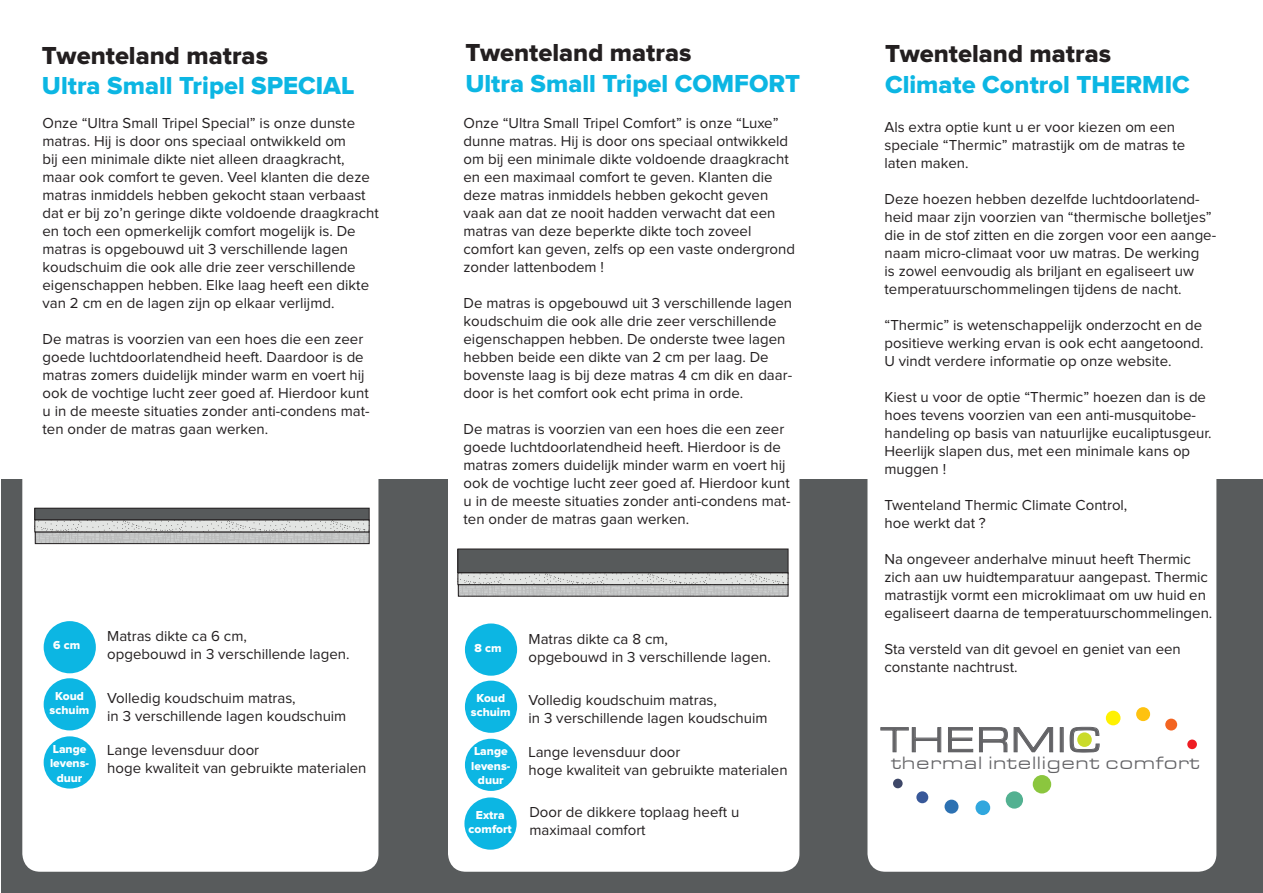
<style>
.page{position:relative;width:1263px;height:893px;background:#fff}
.page>*{position:absolute;margin:0;border:0;box-sizing:border-box;transform-origin:0 0}
.t1{font:36.3px "Eurostile Extended";letter-spacing:.025em;color:#636366}
.t2{font:25.5px "Proxima Nova Extrabld";color:#0cb6e3}
.t3{font:25.5px "Proxima Nova Extrabld";color:#231f20}
.t4{font:18.45px "Eurostile Extended";letter-spacing:.035em;color:#636366}
.t5{font:15px/18px "Proxima Nova";color:#231f20}
.t6{font:12px "Proxima Nova Extrabld";color:#fff}
</style>
<div class="page">
<div style="left:1px;top:480px;width:1262px;height:413px;background:#585b5c"></div>
<div style="left:867px;top:214px;width:349px;height:658px;background:#fff;border-radius:18px"></div>
<div style="left:22px;top:183px;width:356px;height:689px;background:#fff;border-radius:18px"></div>
<div style="left:448px;top:277px;width:351px;height:595px;background:#fff;border-radius:18px"></div>
<div style="left:44px;top:621px;width:52px;height:52px;background:#0cb6e3;border-radius:50%"></div>
<div style="left:44px;top:678px;width:52px;height:52px;background:#0cb6e3;border-radius:50%"></div>
<div style="left:44px;top:736px;width:52px;height:52px;background:#0cb6e3;border-radius:50%"></div>
<div style="left:465px;top:623px;width:52px;height:53px;background:#0cb6e3;border-radius:50%"></div>
<div style="left:465px;top:681px;width:52px;height:52px;background:#0cb6e3;border-radius:50%"></div>
<div style="left:465px;top:739px;width:52px;height:52px;background:#0cb6e3;border-radius:50%"></div>
<div style="left:464px;top:797px;width:53px;height:53px;background:#0cb6e3;border-radius:50%"></div>
<div style="left:35px;top:508px;width:334px;height:12px;background:#575a5b"></div>
<div style="left:35px;top:508px;width:334px;height:12px;border:1px solid #231f20"></div>
<div style="left:35px;top:532px;width:334px;height:12px;background:#bfbfbf"></div>
<svg style="left:35px;top:520px;width:334px;height:12px;background:#cbcdcb"></svg>
<div style="left:458px;top:549px;width:330px;height:24px;background:#575a5b"></div>
<div style="left:458px;top:549px;width:330px;height:24px;border:1px solid #231f20"></div>
<div style="left:458px;top:585px;width:330px;height:11px;background:#bfbfbf"></div>
<svg style="left:458px;top:573px;width:330px;height:12px;background:#c9cac9"></svg>
<div style="left:1006px;top:791px;width:17px;height:18px;background:#53b191;border-radius:50%"></div>
<div style="left:975px;top:800px;width:15px;height:15px;background:#30a7de;border-radius:50%"></div>
<div style="left:944px;top:799px;width:14px;height:15px;background:#2c71b2;border-radius:50%"></div>
<div style="left:916px;top:791px;width:12px;height:12px;background:#385899;border-radius:50%"></div>
<div style="left:893px;top:779px;width:10px;height:9px;background:#3e4768;border-radius:50%"></div>
<div style="left:1106px;top:711px;width:14px;height:14px;background:#fff101;border-radius:50%"></div>
<div style="left:1136px;top:707px;width:14px;height:14px;background:#fec210;border-radius:50%"></div>
<div style="left:1165px;top:719px;width:12px;height:11px;background:#f36421;border-radius:50%"></div>
<div style="left:1187px;top:739px;width:10px;height:10px;background:#ee1d23;border-radius:50%"></div>
<div style="left:1033px;top:775px;width:18px;height:19px;background:#8bc63e;border-radius:50%"></div>
<svg style="left:880px;top:727px;width:61px;height:25px"></svg>
<svg style="left:948px;top:727px;width:25px;height:25px"></svg>
<svg style="left:979px;top:727px;width:74px;height:26px"></svg>
<div style="left:1060px;top:727px;width:3px;height:25px;border:1px solid #636366"></div>
<svg style="left:1069px;top:727px;width:31px;height:26px"></svg>
<p class="t3" style="left:42px;top:43px;width:228px">Twenteland matras</p>
<p class="t2" style="left:42px;top:74px;width:314px">Ultra Small Tripel SPECIAL</p>
<p class="t5" style="left:43px;top:115px;width:338px">Onze “Ultra Small Tripel Special” is onze dunste matras. Hij is door ons speciaal ontwikkeld om<br>bij een minimale dikte niet alleen draagkracht, maar ook comfort te geven. Veel klanten die deze matras inmiddels hebben gekocht staan verbaast dat er bij zo’n geringe dikte voldoende draagkracht en toch een opmerkelijk comfort mogelijk is. De matras is opgebouwd uit 3 verschillende lagen koudschuim die ook alle drie zeer verschillende eigenschappen hebben. Elke laag heeft een dikte van 2 cm en de lagen zijn op elkaar verlijmd.</p>
<p class="t5" style="left:43px;top:331px;width:329px">De matras is voorzien van een hoes die een zeer goede luchtdoorlatendheid heeft. Daardoor is de matras zomers duidelijk minder warm en voert hij ook de vochtige lucht zeer goed af. Hierdoor kunt u in de meeste situaties zonder anti-condens mat&shy;ten onder de matras gaan werken.</p>
<p class="t6" style="left:53px;top:640px;width:28px">6 cm</p>
<p class="t6" style="left:55px;top:690px;width:30px">Koud</p>
<p class="t6" style="left:50px;top:704px;width:41px">schuim</p>
<p class="t6" style="left:53px;top:743px;width:35px">Lange</p>
<p class="t6" style="left:50px;top:758px;width:41px">levens-</p>
<p class="t6" style="left:57px;top:772px;width:27px">duur</p>
<p class="t5" style="left:107px;top:628px;width:141px">Matras dikte ca 6 cm,</p>
<p class="t5" style="left:107px;top:646px;width:244px">opgebouwd in 3 verschillende lagen.</p>
<p class="t5" style="left:107px;top:689px;width:190px">Volledig koudschuim matras,</p>
<p class="t5" style="left:107px;top:707px;width:241px">in 3 verschillende lagen koudschuim</p>
<p class="t5" style="left:107px;top:742px;width:153px">Lange levensduur door</p>
<p class="t5" style="left:107px;top:760px;width:261px">hoge kwaliteit van gebruikte materialen</p>
<p class="t3" style="left:465px;top:41px;width:228px">Twenteland matras</p>
<p class="t2" style="left:465px;top:72px;width:336px">Ultra Small Tripel COMFORT</p>
<p class="t5" style="left:463px;top:115px;width:333px">Onze “Ultra Small Tripel Comfort” is onze “Luxe” dunne matras. Hij is door ons speciaal ontwikkeld om bij een minimale dikte voldoende draagkracht en een maximaal comfort te geven. Klanten die deze matras inmiddels hebben gekocht geven vaak aan dat ze nooit hadden verwacht dat een matras van deze beperkte dikte toch zoveel comfort kan geven, zelfs op een vaste ondergrond zonder lattenbodem !</p>
<p class="t5" style="left:463px;top:295px;width:330px">De matras is opgebouwd uit 3 verschillende lagen koudschuim die ook alle drie zeer verschillende eigenschappen hebben. De onderste twee lagen hebben beide een dikte van 2 cm per laag. De bovenste laag is bij deze matras 4 cm dik en daar&shy;door is het comfort ook echt prima in orde.</p>
<p class="t5" style="left:463px;top:421px;width:329px">De matras is voorzien van een hoes die een zeer goede luchtdoorlatendheid heeft. Hierdoor is de matras zomers duidelijk minder warm en voert hij ook de vochtige lucht zeer goed af. Hierdoor kunt u in de meeste situaties zonder anti-condens mat&shy;ten onder de matras gaan werken.</p>
<p class="t6" style="left:474px;top:642px;width:28px">8 cm</p>
<p class="t6" style="left:476px;top:692px;width:30px">Koud</p>
<p class="t6" style="left:471px;top:707px;width:41px">schuim</p>
<p class="t6" style="left:474px;top:746px;width:35px">Lange</p>
<p class="t6" style="left:471px;top:760px;width:41px">levens-</p>
<p class="t6" style="left:478px;top:775px;width:27px">duur</p>
<p class="t6" style="left:476px;top:809px;width:30px">Extra</p>
<p class="t6" style="left:469px;top:824px;width:45px">comfort</p>
<p class="t5" style="left:528px;top:630px;width:141px">Matras dikte ca 8 cm,</p>
<p class="t5" style="left:528px;top:648px;width:244px">opgebouwd in 3 verschillende lagen.</p>
<p class="t5" style="left:528px;top:692px;width:190px">Volledig koudschuim matras,</p>
<p class="t5" style="left:528px;top:710px;width:241px">in 3 verschillende lagen koudschuim</p>
<p class="t5" style="left:528px;top:744px;width:153px">Lange levensduur door</p>
<p class="t5" style="left:528px;top:762px;width:261px">hoge kwaliteit van gebruikte materialen</p>
<p class="t5" style="left:529px;top:804px;width:211px">Door de dikkere toplaag heeft u</p>
<p class="t5" style="left:529px;top:822px;width:118px">maximaal comfort</p>
<p class="t3" style="left:885px;top:42px;width:228px">Twenteland matras</p>
<p class="t2" style="left:885px;top:73px;width:306px">Climate Control THERMIC</p>
<p class="t5" style="left:884px;top:118px;width:292px">Als extra optie kunt u er voor kiezen om een</p>
<p class="t5" style="left:884px;top:136px;width:302px">speciale “Thermic” matrastijk om de matras te laten maken.</p>
<p class="t5" style="left:884px;top:190px;width:333px">Deze hoezen hebben dezelfde luchtdoorlatend&shy;heid maar zijn voorzien van “thermische bolletjes” die in de stof zitten en die zorgen voor een aange&shy;naam micro-climaat voor uw matras. De werking<br>is zowel eenvoudig als briljant en egaliseert uw temperatuurschommelingen tijdens de nacht.</p>
<p class="t5" style="left:884px;top:316px;width:321px">“Thermic” is wetenschappelijk onderzocht en de positieve werking ervan is ook echt aangetoond.</p>
<p class="t5" style="left:884px;top:352px;width:288px">U vindt verdere informatie op onze website.</p>
<p class="t5" style="left:884px;top:388px;width:329px">Kiest u voor de optie “Thermic” hoezen dan is de hoes tevens voorzien van een anti-musquitobe&shy;handeling op basis van natuurlijke eucaliptusgeur.<br>Heerlijk slapen dus, met een minimale kans op muggen !</p>
<p class="t5" style="left:884px;top:496px;width:244px">Twenteland Thermic Climate Control,</p>
<p class="t5" style="left:884px;top:514px;width:103px">hoe werkt dat ?</p>
<p class="t5" style="left:884px;top:550px;width:329px">Na ongeveer anderhalve minuut heeft Thermic zich aan uw huidtemparatuur aangepast. Thermic matrastijk vormt een microklimaat om uw huid en egaliseert daarna de temperatuurschommelingen.</p>
<p class="t5" style="left:884px;top:640px;width:298px">Sta versteld van dit gevoel en geniet van een</p>
<p class="t5" style="left:884px;top:658px;width:135px">constante nachtrust.</p>
<p class="t1" style="left:881px;top:721px;width:222px">THERMIC</p>
<p class="t4" style="left:891px;top:753px;width:310px">thermal intelligent comfort</p>
</div>
